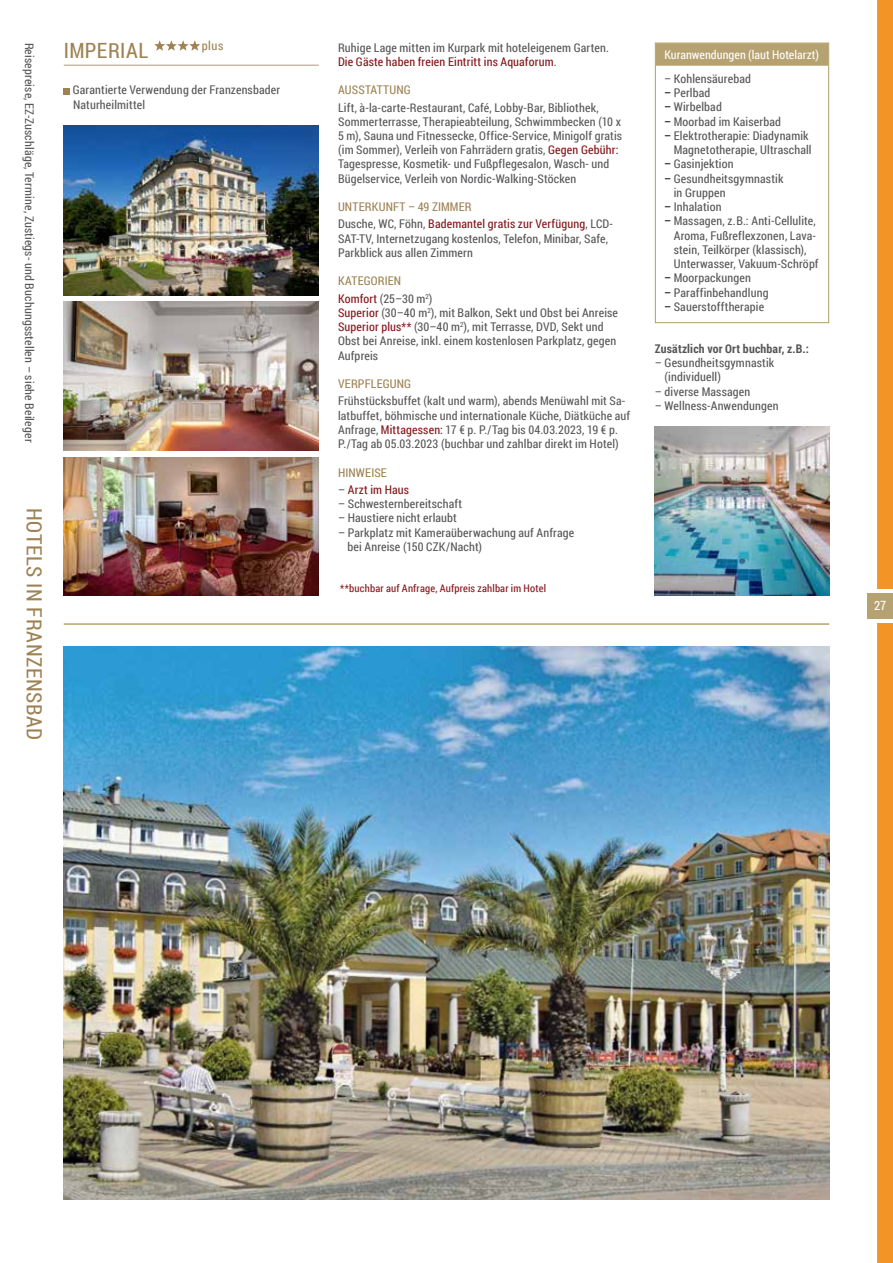
<style>
.page{position:relative;width:893px;height:1263px;background:#fff}
.page>*{position:absolute;margin:0;border:0;box-sizing:border-box;transform-origin:0 0}
.t1{font:21px "Roboto Condensed";letter-spacing:.025em;color:#9e8253}
.t2{font:12.75px "Roboto Condensed";color:#fff}
.t3{font:12.3px "Roboto Condensed";color:#9e8253}
.t4{font:12px/14.2px "Roboto Condensed";letter-spacing:.015em;color:#575656}
.t5{font:12px/14.2px "Roboto Condensed";letter-spacing:.015em;color:#58585a}
.t6{font:12px/17.2px "Roboto Condensed";letter-spacing:.015em;color:#86151a}
.t7{font:12px/17.2px "Roboto Condensed";letter-spacing:.01em;color:#9e8253}
.t8{font:12px "Roboto Condensed";letter-spacing:.005em;color:#fff}
.t9{font:700 12px "Roboto Condensed";letter-spacing:.015em;color:#575656}
.t10{font:10.5px "Roboto Condensed";letter-spacing:.02em;color:#86151a}
.s1{color:#86151a}
.s2{color:#9e8253}
.s3{color:#575656}
.s4{color:#58585a}
.s5{color:#000}
</style>
<div class="page">
<svg style="left:877px;top:0;width:16px;height:1263px;background:#f39629"></svg>
<div style="left:867px;top:593px;width:26px;height:26px;background:#b6a170"></div>
<hr style="left:64px;top:65px;width:255px;height:1px;background:#b6a170">
<svg style="left:154px;top:40px;width:46px;height:11px"></svg>
<div style="left:656px;top:43px;width:172px;height:23px;background:#b6a170"></div>
<div style="left:655px;top:43px;width:174px;height:280px;border:1px solid #b6a170"></div>
<svg style="left:64px;top:88px;width:6px;height:6px"></svg>
<img style="left:64px;top:125px;width:255px;height:171px">
<img style="left:64px;top:302px;width:255px;height:149px">
<img style="left:64px;top:457px;width:255px;height:138px">
<hr style="left:64px;top:623px;width:765px;height:2px;background:#b6a170">
<img style="left:655px;top:426px;width:174px;height:169px">
<img style="left:64px;top:646px;width:765px;height:553px">
<p class="t5" style="left:37px;top:43px;width:401px;rotate:90deg">Reisepreise, EZ-Zuschläge, Termine, Zustiegs- und Buchungsstellen – siehe Beileger</p>
<h1 class="t1" style="left:49px;top:508px;width:233px;rotate:90deg">HOTELS IN FRANZENSBAD</h1>
<h1 class="t1" style="left:64px;top:36px;width:86px">IMPERIAL</h1>
<p class="t3" style="left:202px;top:37px;width:23px">plus</p>
<p class="t4" style="left:338px;top:40px;width:272px">Ruhige Lage mitten im Kurpark mit hoteleigenem Garten.<br><span class="s1">Die Gäste haben freien Eintritt ins Aquaforum</span>.</p>
<p class="t7" style="left:338px;top:81px;width:74px">AUSSTATTUNG</p>
<p class="t5" style="left:338px;top:100px;width:286px">Lift, à-la-carte-Restaurant, Café, Lobby-Bar, Bibliothek, Sommerterrasse, Therapieabteilung, Schwimmbecken (10 x 5 m), Sauna und Fitnessecke, Office-Service, Minigolf gratis (im Sommer), Verleih von Fahrrädern gratis, <span class="s1">Gegen Gebühr:<br></span>Tagespresse, Kosmetik- und Fußpflegesalon, Wasch- und Bügelservice, Verleih von Nordic-Walking-Stöcken</p>
<p class="t6" style="left:338px;top:198px;width:277px"><span class="s2">UNTERKUNFT – 49 ZIMMER<br></span><span class="s3">Dusche, WC, Föhn,</span> Bademantel gratis zur Verfügung<span class="s3">, LCD-</span></p>
<p class="t4" style="left:338px;top:231px;width:272px">SAT-TV, Internetzugang kostenlos, Telefon, Minibar, Safe,<br>Parkblick aus allen Zimmern</p>
<p class="t7" style="left:338px;top:272px;width:96px">KATEGORIEN<br><span class="s1">Komfort</span> <span class="s3">(25–30 m</span><sup>2</sup><span class="s3">)</span></p>
<p class="t4" style="left:338px;top:305px;width:281px"><span class="s1">Superior</span> (30–40 m<sup>2</sup>), mit Balkon, Sekt und Obst bei Anreise <span class="s1">Superior plus**</span> (30–40 m<sup>2</sup>), mit Terrasse, DVD, Sekt und Obst bei Anreise, inkl. einem kostenlosen Parkplatz, gegen Aufpreis</p>
<p class="t7" style="left:338px;top:375px;width:75px">VERPFLEGUNG</p>
<p class="t5" style="left:338px;top:394px;width:294px">Frühstücksbuffet (kalt und warm), abends Menüwahl mit Sa&shy;latbuffet, böhmische und internationale Küche, Diätküche auf Anfrage, <span class="s1">Mittagessen:</span> 17 € p. P./Tag bis 04.03.2023, 19 € p.<br>P./Tag ab 05.03.2023 (buchbar und zahlbar direkt im Hotel)</p>
<p class="t7" style="left:338px;top:463px;width:50px">HINWEISE</p>
<p class="t6" style="left:338px;top:481px;width:73px"><span class="s4">–</span> Arzt im Haus</p>
<p class="t4" style="left:338px;top:496px;width:126px"><span class="s4">–</span> Schwesternbereitschaft</p>
<p class="t4" style="left:338px;top:511px;width:120px">– Haustiere nicht erlaubt</p>
<p class="t4" style="left:347px;top:525px;width:228px;text-indent:-9px">– Parkplatz mit Kameraüberwachung auf Anfrage bei Anreise (150 CZK/Nacht)</p>
<p class="t4" style="left:73px;top:83px;width:209px">Garantierte Verwendung der Franzensbader</p>
<p class="t5" style="left:73px;top:97px;width:74px">Naturheilmittel</p>
<p class="t10" style="left:340px;top:581px;width:207px">**buchbar auf Anfrage, Aufpreis zahlbar im Hotel</p>
<p class="t8" style="left:664px;top:46px;width:156px">Kuranwendungen (laut Hotelarzt)</p>
<p class="t4" style="left:664px;top:71px;width:88px"><span class="s4">–</span> Kohlensäurebad</p>
<p class="t4" style="left:664px;top:85px;width:48px"><span class="s5">–</span> Perlbad</p>
<p class="t4" style="left:664px;top:100px;width:59px"><span class="s5">–</span> Wirbelbad</p>
<p class="t4" style="left:664px;top:114px;width:118px"><span class="s5">–</span> Moorbad im Kaiserbad</p>
<p class="t4" style="left:664px;top:128px;width:149px;text-align:right"><span class="s5">–</span> Elektrotherapie: Diadynamik<br>Magnetotherapie, Ultraschall</p>
<p class="t4" style="left:664px;top:157px;width:71px"><span class="s5">–</span> Gasinjektion</p>
<p class="t4" style="left:674px;top:171px;width:111px;text-indent:-10px"><span class="s5">–</span> Gesundheitsgymnastik in Gruppen</p>
<p class="t4" style="left:664px;top:199px;width:59px"><span class="s5">–</span> Inhalation</p>
<p class="t4" style="left:674px;top:214px;width:146px;text-indent:-10px"><span class="s5">–</span> Massagen, z.B.: Anti-Cellulite,<br>Aroma, Fußreflexzonen, Lava&shy;stein, Teilkörper (klassisch),<br>Unterwasser, Vakuum-Schröpf</p>
<p class="t4" style="left:664px;top:271px;width:88px"><span class="s5">–</span> Moorpackungen</p>
<p class="t4" style="left:664px;top:285px;width:106px"><span class="s5">–</span> Paraffinbehandlung</p>
<p class="t4" style="left:664px;top:299px;width:102px"><span class="s5">–</span> Sauerstofftherapie</p>
<p class="t9" style="left:655px;top:340px;width:156px">Zusätzlich vor Ort buchbar, z.B.:</p>
<p class="t4" style="left:664px;top:355px;width:111px;text-indent:-10px">– Gesundheitsgymnastik (individuell)</p>
<p class="t4" style="left:655px;top:384px;width:97px">– diverse Massagen</p>
<p class="t4" style="left:655px;top:398px;width:125px">– Wellness-Anwendungen</p>
<p class="t2" style="left:874px;top:597px;width:14px">27</p>
</div>
